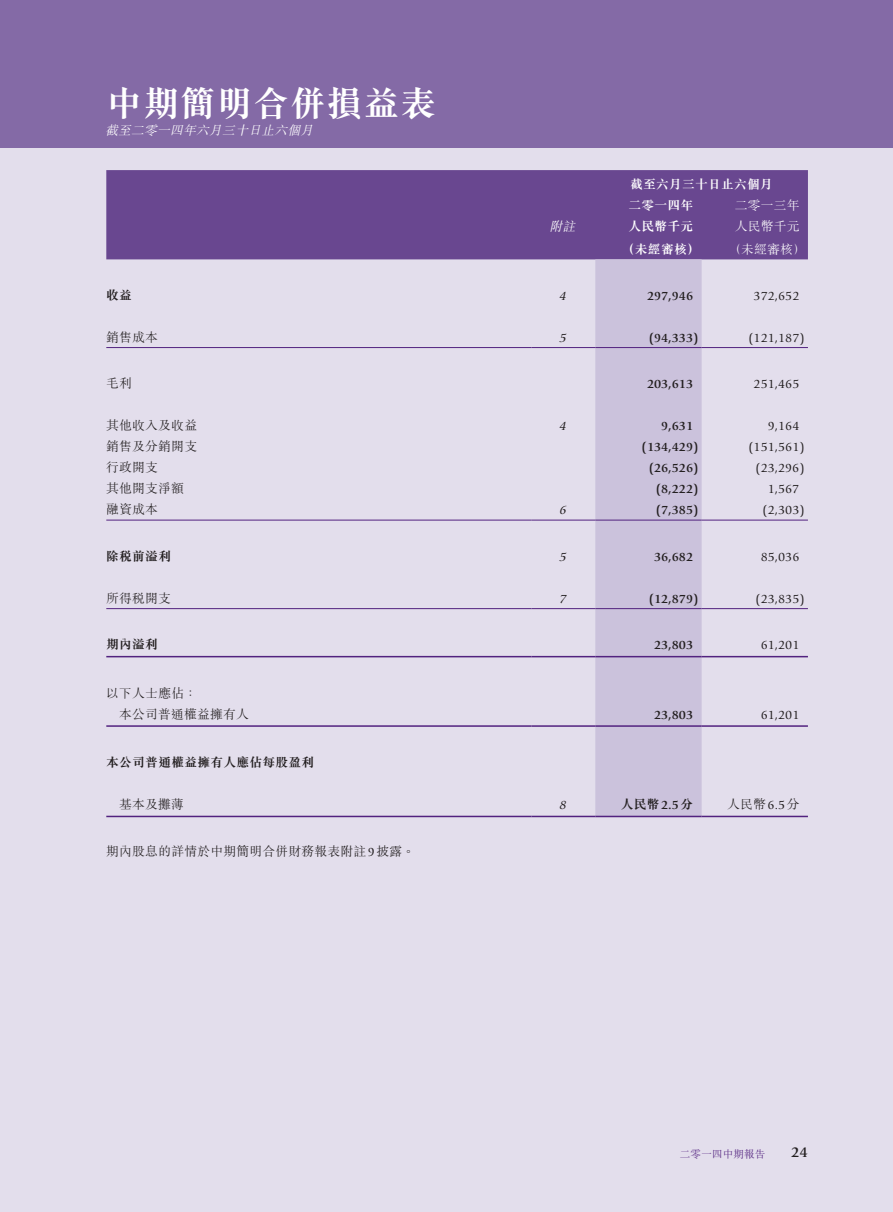
<style>
.page{position:relative;width:893px;height:1212px;background:#fff}
.page>*{position:absolute;margin:0;border:0;box-sizing:border-box;transform-origin:0 0}
.t1{font:700 36px "M Sung HK";letter-spacing:.02em;color:#fff}
.t2{font:700 15px "Giovanni Std";color:#231f20}
.t3{font:300 12.75px "M Sung HK";letter-spacing:.02em;color:#231f20}
.t4{font:700 12.75px "Giovanni Std";color:#231f20}
.t5{font:12.75px "Giovanni Std";color:#231f20}
.t6{font:700 12.75px "M Sung HK";letter-spacing:.02em;color:#231f20}
.t7{font:700 12.75px "M Sung HK";letter-spacing:.02em;color:#fff}
.t8{font:italic 300 12.75px "M Sung HK";color:#fff}
.t9{font:300 12.75px "M Sung HK";letter-spacing:.02em;color:#fff}
.t10{font:italic 12.75px "Giovanni Std";color:#231f20}
.t11{font:300 10.5px "M Sung HK";letter-spacing:.02em;color:#52227f}
.s1{font-family:"Giovanni Std";font-weight:400}
.s2{font-family:"Giovanni Std"}
</style>
<div class="page">
<div style="left:0;top:0;width:893px;height:170px;background:#846aa6"></div>
<div style="left:0;top:149px;width:893px;height:1063px;background:#e3deec"></div>
<div style="left:106px;top:170px;width:702px;height:89px;background:#694790"></div>
<div style="left:595px;top:259px;width:107px;height:557px;background:#cbc2dc"></div>
<hr style="left:106px;top:347px;width:425px;height:1px;background:#52227f">
<hr style="left:531px;top:347px;width:64px;height:1px;background:#52227f">
<hr style="left:595px;top:347px;width:107px;height:1px;background:#52227f">
<hr style="left:702px;top:347px;width:106px;height:1px;background:#52227f">
<hr style="left:106px;top:520px;width:425px;height:1px;background:#52227f">
<hr style="left:531px;top:520px;width:64px;height:1px;background:#52227f">
<hr style="left:595px;top:520px;width:107px;height:1px;background:#52227f">
<hr style="left:702px;top:520px;width:106px;height:1px;background:#52227f">
<hr style="left:106px;top:608px;width:425px;height:1px;background:#52227f">
<hr style="left:531px;top:608px;width:64px;height:1px;background:#52227f">
<hr style="left:595px;top:608px;width:107px;height:1px;background:#52227f">
<hr style="left:702px;top:608px;width:106px;height:1px;background:#52227f">
<hr style="left:106px;top:656px;width:425px;height:1px;background:#52227f">
<hr style="left:531px;top:656px;width:64px;height:1px;background:#52227f">
<hr style="left:595px;top:656px;width:107px;height:1px;background:#52227f">
<hr style="left:702px;top:656px;width:106px;height:1px;background:#52227f">
<hr style="left:106px;top:725px;width:425px;height:2px;background:#52227f">
<hr style="left:531px;top:725px;width:64px;height:2px;background:#52227f">
<hr style="left:595px;top:725px;width:107px;height:2px;background:#52227f">
<hr style="left:702px;top:725px;width:106px;height:2px;background:#52227f">
<hr style="left:106px;top:816px;width:425px;height:1px;background:#52227f">
<hr style="left:531px;top:816px;width:64px;height:1px;background:#52227f">
<hr style="left:595px;top:816px;width:107px;height:1px;background:#52227f">
<hr style="left:702px;top:816px;width:106px;height:1px;background:#52227f">
<h1 class="t1" style="left:106px;top:86px;width:331px">中期簡明合併損益表</h1>
<p class="t8" style="left:105px;top:122px;width:213px">截至二零一四年六月三十日止六個月</p>
<p class="t7" style="left:630px;top:178px;width:144px">截至六月三十日止六個月</p>
<p class="t9" style="left:735px;top:197px;width:66px">二零一三年</p>
<p class="t7" style="left:628px;top:199px;width:66px">二零一四年</p>
<p class="t8" style="left:549px;top:218px;width:31px">附註</p>
<p class="t7" style="left:628px;top:220px;width:66px">人民幣千元</p>
<p class="t9" style="left:735px;top:218px;width:66px">人民幣千元</p>
<p class="t7" style="left:622px;top:242px;width:79px">（未經審核）</p>
<p class="t9" style="left:728px;top:240px;width:79px">（未經審核(</p>
<p class="t6" style="left:106px;top:289px;width:27px">收益</p>
<p class="t10" style="left:559px;top:288px;width:12px">4</p>
<p class="t4" style="left:647px;top:288px;width:48px">297,946</p>
<p class="t5" style="left:754px;top:288px;width:47px">372,652</p>
<p class="t3" style="left:106px;top:328px;width:53px">銷售成本</p>
<p class="t10" style="left:559px;top:330px;width:12px">5</p>
<p class="t4" style="left:649px;top:330px;width:51px">)94,333(</p>
<p class="t5" style="left:748px;top:330px;width:58px">)121,187(</p>
<p class="t3" style="left:106px;top:375px;width:27px">毛利</p>
<p class="t4" style="left:647px;top:377px;width:48px">203,613</p>
<p class="t5" style="left:754px;top:377px;width:47px">251,465</p>
<p class="t3" style="left:106px;top:417px;width:92px">其他收入及收益</p>
<p class="t10" style="left:559px;top:419px;width:12px">4</p>
<p class="t4" style="left:661px;top:419px;width:33px">9,631</p>
<p class="t5" style="left:768px;top:419px;width:33px">9,164</p>
<p class="t3" style="left:106px;top:438px;width:92px">銷售及分銷開支</p>
<p class="t4" style="left:642px;top:440px;width:58px">)134,429(</p>
<p class="t5" style="left:748px;top:440px;width:58px">)151,561(</p>
<p class="t3" style="left:106px;top:459px;width:53px">行政開支</p>
<p class="t4" style="left:649px;top:461px;width:51px">)26,526(</p>
<p class="t5" style="left:755px;top:461px;width:51px">)23,296(</p>
<p class="t3" style="left:106px;top:480px;width:79px">其他開支淨額</p>
<p class="t4" style="left:656px;top:482px;width:44px">)8,222(</p>
<p class="t5" style="left:768px;top:482px;width:33px">1,567</p>
<p class="t3" style="left:106px;top:501px;width:53px">融資成本</p>
<p class="t10" style="left:559px;top:503px;width:12px">6</p>
<p class="t4" style="left:656px;top:503px;width:44px">)7,385(</p>
<p class="t5" style="left:763px;top:503px;width:44px">)2,303(</p>
<p class="t6" style="left:106px;top:550px;width:66px">除稅前溢利</p>
<p class="t10" style="left:559px;top:549px;width:12px">5</p>
<p class="t4" style="left:654px;top:549px;width:40px">36,682</p>
<p class="t5" style="left:761px;top:549px;width:40px">85,036</p>
<p class="t3" style="left:106px;top:589px;width:66px">所得稅開支</p>
<p class="t10" style="left:559px;top:591px;width:12px">7</p>
<p class="t4" style="left:649px;top:591px;width:51px">)12,879(</p>
<p class="t5" style="left:755px;top:591px;width:51px">)23,835(</p>
<p class="t6" style="left:106px;top:638px;width:53px">期內溢利</p>
<p class="t3" style="left:106px;top:684px;width:92px">以下人士應佔：</p>
<p class="t4" style="left:654px;top:638px;width:40px">23,803</p>
<p class="t5" style="left:761px;top:638px;width:40px">61,201</p>
<p class="t3" style="left:119px;top:705px;width:131px">本公司普通權益擁有人</p>
<p class="t6" style="left:106px;top:756px;width:209px">本公司普通權益擁有人應佔每股盈利</p>
<p class="t4" style="left:654px;top:707px;width:40px">23,803</p>
<p class="t5" style="left:761px;top:707px;width:40px">61,201</p>
<p class="t3" style="left:119px;top:795px;width:66px">基本及攤薄</p>
<p class="t3" style="left:106px;top:842px;width:310px">期內股息的詳情於中期簡明合併財務報表附註<span class="s1">9</span>披露。</p>
<p class="t10" style="left:559px;top:798px;width:12px">8</p>
<p class="t6" style="left:621px;top:798px;width:74px">人民幣<span class="s2">2.5</span>分</p>
<p class="t3" style="left:727px;top:795px;width:74px">人民幣<span class="s1">6.5</span>分</p>
<p class="t11" style="left:680px;top:1146px;width:87px">二零一四中期報告</p>
<p class="t2" style="left:791px;top:1143px;width:18px">24</p>
</div>
